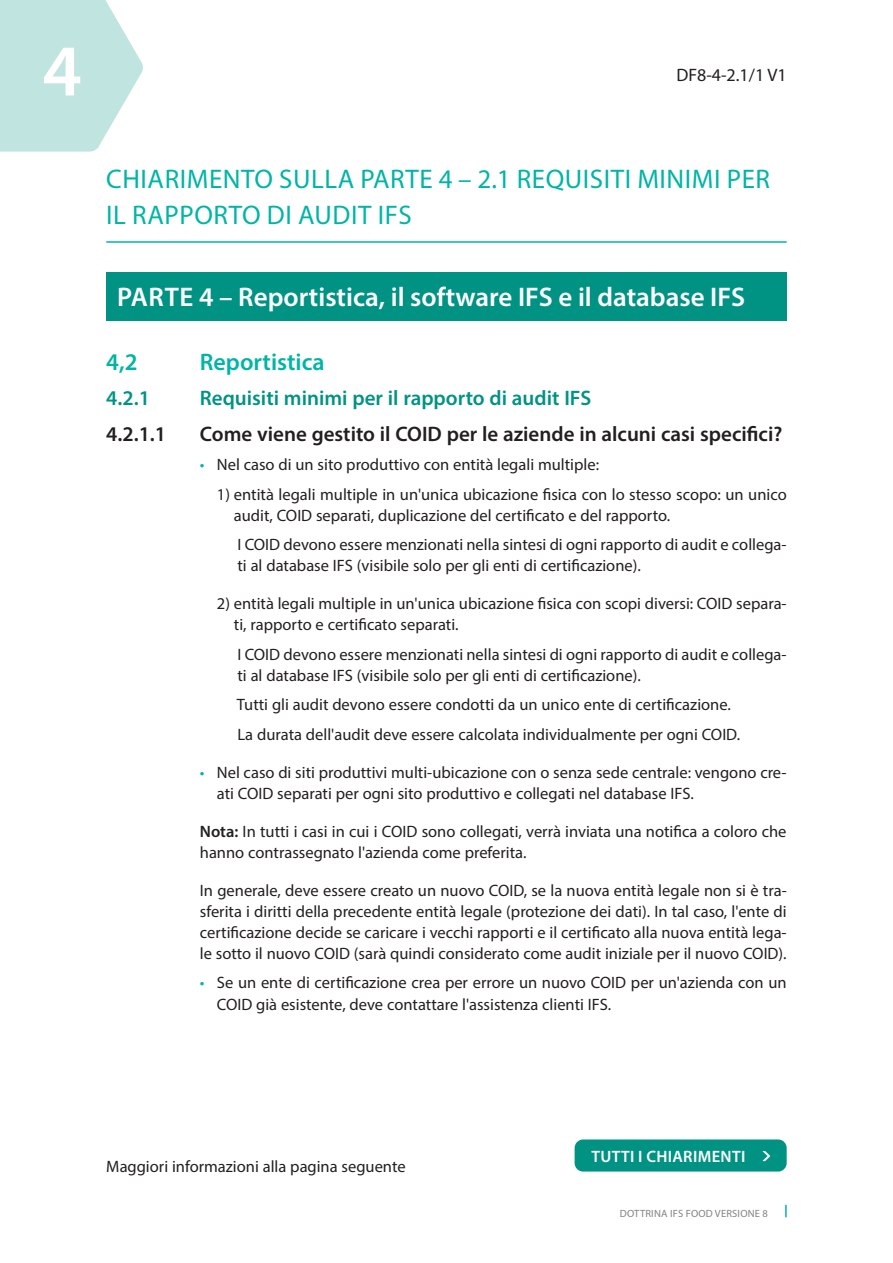
<style>
.page{position:relative;width:893px;height:1263px;background:#fff}
.page>*{position:absolute;margin:0;border:0;box-sizing:border-box;transform-origin:0 0}
.t1{font:600 73.5px "Myriad Pro";color:#fff}
.t2{font:27px/36px "Myriad Pro";letter-spacing:.02em;color:#00b5a5}
.t3{font:600 27px "Myriad Pro";color:#fff}
.t4{font:600 24px "Myriad Pro";color:#00b5a5}
.t5{font:600 21px "Myriad Pro";color:#231f20}
.t6{font:600 21px "Myriad Pro";color:#009384}
.t7{font:18px "Myriad Pro";color:#231f20}
.t8{font:16.5px/21px "Myriad Pro";color:#231f20}
.t9{font:600 16.5px "Myriad Pro";letter-spacing:.02em;color:#fff}
.t10{font:10.5px "Myriad Pro";letter-spacing:.02em;color:#808285}
.s1{color:#00b5a5}
.s2{font-weight:600}
</style>
<div class="page">
<svg style="left:0;top:0;width:143px;height:152px;background:#c9e7e3"></svg>
<svg style="left:785px;top:1205px;width:2px;height:12px"></svg>
<div style="left:575px;top:1139px;width:212px;height:32px;background:#009384;border-radius:9px"></div>
<svg style="left:763px;top:1151px;width:7px;height:10px"></svg>
<hr style="left:106px;top:241px;width:681px;height:2px;background:#00b5a5">
<div style="left:106px;top:273px;width:681px;height:48px;background:#009384"></div>
<h1 class="t1" style="left:42px;top:24px;width:41px">4</h1>
<p class="t7" style="left:676px;top:64px;width:112px">DF8-4-2.1/1 V1</p>
<h2 class="t2" style="left:106px;top:161px;width:665px">CHIARIMENTO SULLA PARTE 4 – 2.1 REQUISITI MINIMI PER<br>IL RAPPORTO DI AUDIT IFS</h2>
<h2 class="t3" style="left:117px;top:279px;width:629px">PARTE 4 – Reportistica, il software IFS e il database IFS</h2>
<h3 class="t4" style="left:106px;top:346px;width:33px">4,2</h3>
<h3 class="t4" style="left:200px;top:346px;width:126px">Reportistica</h3>
<p class="t6" style="left:106px;top:385px;width:45px">4.2.1</p>
<p class="t6" style="left:200px;top:385px;width:393px">Requisiti minimi per il rapporto di audit IFS</p>
<p class="t5" style="left:106px;top:420px;width:61px">4.2.1.1</p>
<p class="t5" style="left:200px;top:420px;width:584px">Come viene gestito il COID per le aziende in alcuni casi specifici?</p>
<p class="t8" style="left:200px;top:454px;width:401px"><span class="s1">•</span> Nel caso di un sito produttivo con entità legali multiple:</p>
<p class="t8" style="left:234px;top:483px;width:554px;text-indent:-17px">1) entità legali multiple in un'unica ubicazione fisica con lo stesso scopo: un unico audit, COID separati, duplicazione del certificato e del rapporto.</p>
<p class="t8" style="left:237px;top:534px;width:551px">I COID devono essere menzionati nella sintesi di ogni rapporto di audit e collega&shy;ti al database IFS (visibile solo per gli enti di certificazione).</p>
<p class="t8" style="left:234px;top:593px;width:554px;text-indent:-17px">2) entità legali multiple in un'unica ubicazione fisica con scopi diversi: COID separa&shy;ti, rapporto e certificato separati.</p>
<p class="t8" style="left:237px;top:643px;width:551px">I COID devono essere menzionati nella sintesi di ogni rapporto di audit e collega&shy;ti al database IFS (visibile solo per gli enti di certificazione).</p>
<p class="t8" style="left:237px;top:690px;width:505px;line-height:29.5px">Tutti gli audit devono essere condotti da un unico ente di certificazione.<br>La durata dell'audit deve essere calcolata individualmente per ogni COID.</p>
<p class="t8" style="left:217px;top:762px;width:571px;text-indent:-17px"><span class="s1">•</span> Nel caso di siti produttivi multi-ubicazione con o senza sede centrale: vengono cre&shy;ati COID separati per ogni sito produttivo e collegati nel database IFS.</p>
<p class="t8" style="left:200px;top:821px;width:588px"><span class="s2">Nota:</span> In tutti i casi in cui i COID sono collegati, verrà inviata una notifica a coloro che hanno contrassegnato l'azienda come preferita.</p>
<p class="t8" style="left:200px;top:880px;width:588px;text-align:justify">In generale, deve essere creato un nuovo COID, se la nuova entità legale non si è tra&shy;sferita i diritti della precedente entità legale (protezione dei dati). In tal caso, l'ente di certificazione decide se caricare i vecchi rapporti e il certificato alla nuova entità lega&shy;le sotto il nuovo COID (sarà quindi considerato come audit iniziale per il nuovo COID).</p>
<p class="t8" style="left:217px;top:972px;width:571px;text-indent:-17px"><span class="s1">•</span> Se un ente di certificazione crea per errore un nuovo COID per un'azienda con un<br>COID già esistente, deve contattare l'assistenza clienti IFS.</p>
<p class="t8" style="left:106px;top:1155px;width:301px">Maggiori informazioni alla pagina seguente</p>
<p class="t9" style="left:591px;top:1146px;width:155px">TUTTI I CHIARIMENTI</p>
<p class="t10" style="left:620px;top:1207px;width:149px">DOTTRINA IFS FOOD VERSIONE 8</p>
</div>
